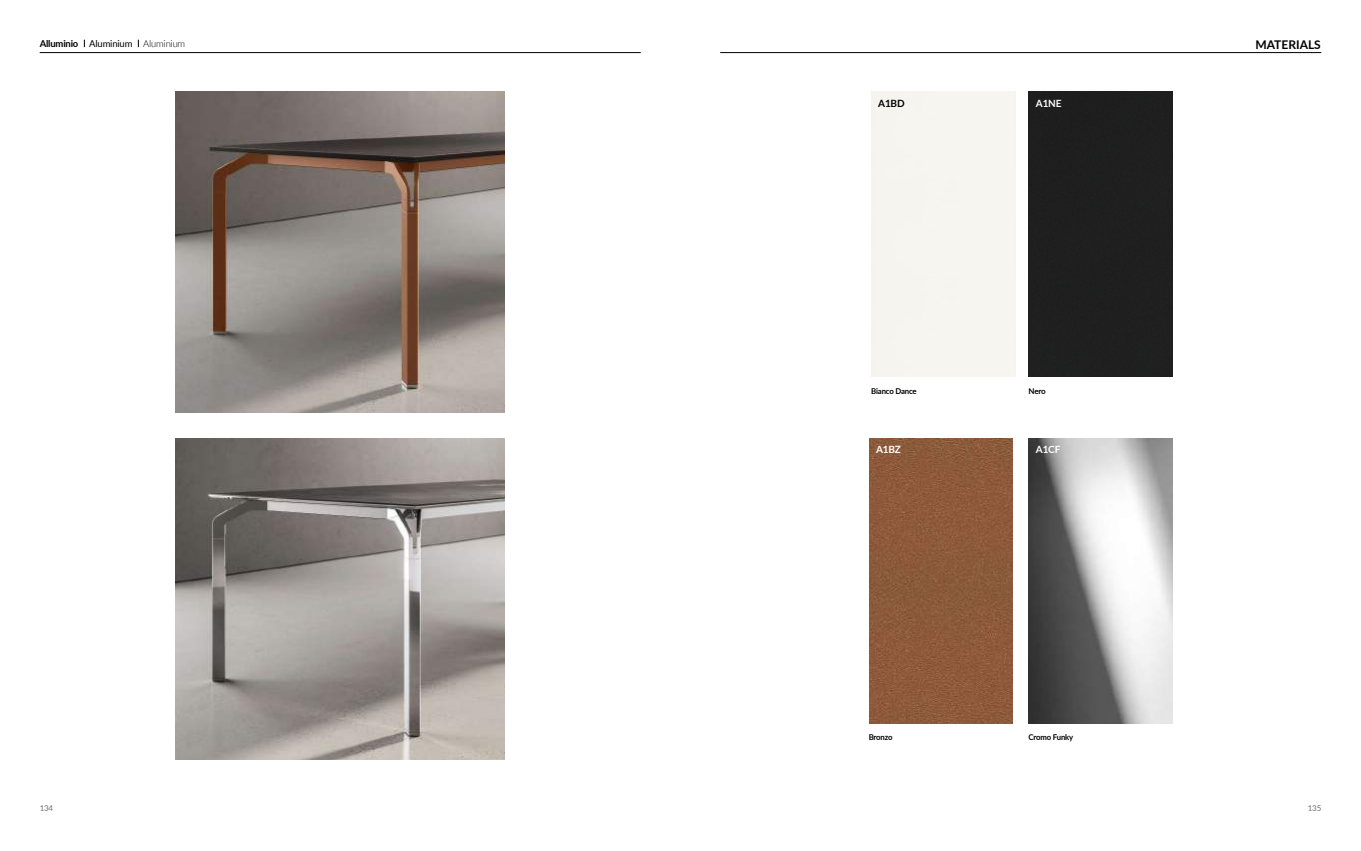
<style>
.page{position:relative;width:1361px;height:851px;background:#fff}
.page>*{position:absolute;margin:0;border:0;box-sizing:border-box;transform-origin:0 0}
.t1{font:700 12px "Lato";color:#000}
.t2{font:700 10px "Lato";letter-spacing:-.02em;color:#fff}
.t3{font:700 10px "Lato";color:#000}
.t4{font:700 9.5px "Lato";letter-spacing:-.02em;color:#000}
.t5{font:700 8px "Lato";letter-spacing:-.02em;color:#000}
.t6{font:8px "Lato";letter-spacing:-.02em;color:#6f6f6e}
.s1{font-weight:400}
.s2{font-weight:300}
</style>
<div class="page">
<img style="left:176px;top:438px;width:329px;height:321px">
<img style="left:176px;top:92px;width:329px;height:320px">
<div style="left:1029px;top:92px;width:143px;height:285px;background:#1f1f1f"></div>
<img style="left:1029px;top:438px;width:143px;height:285px">
<img style="left:869px;top:438px;width:144px;height:285px">
<hr style="left:720px;top:52px;width:601px;height:1px;background:#000">
<hr style="left:40px;top:52px;width:601px;height:1px;background:#000">
<p class="t4" style="left:40px;top:37px;width:147px">Alluminio <span class="s1">Aluminium</span> <span class="s2">Aluminium</span></p>
<h1 class="t1" style="left:1255px;top:36px;width:67px">MATERIALS</h1>
<p class="t3" style="left:878px;top:96px;width:28px">A1BD</p>
<p class="t2" style="left:1036px;top:96px;width:27px">A1NE</p>
<p class="t5" style="left:871px;top:384px;width:47px">Bianco Dance</p>
<p class="t5" style="left:1028px;top:384px;width:19px">Nero</p>
<p class="t2" style="left:876px;top:442px;width:26px">A1BZ</p>
<p class="t2" style="left:1036px;top:442px;width:26px">A1CF</p>
<p class="t5" style="left:868px;top:731px;width:25px">Bronzo</p>
<p class="t5" style="left:1028px;top:731px;width:46px">Cromo Funky</p>
<p class="t6" style="left:40px;top:802px;width:15px">134</p>
<p class="t6" style="left:1307px;top:802px;width:15px">135</p>
</div>
